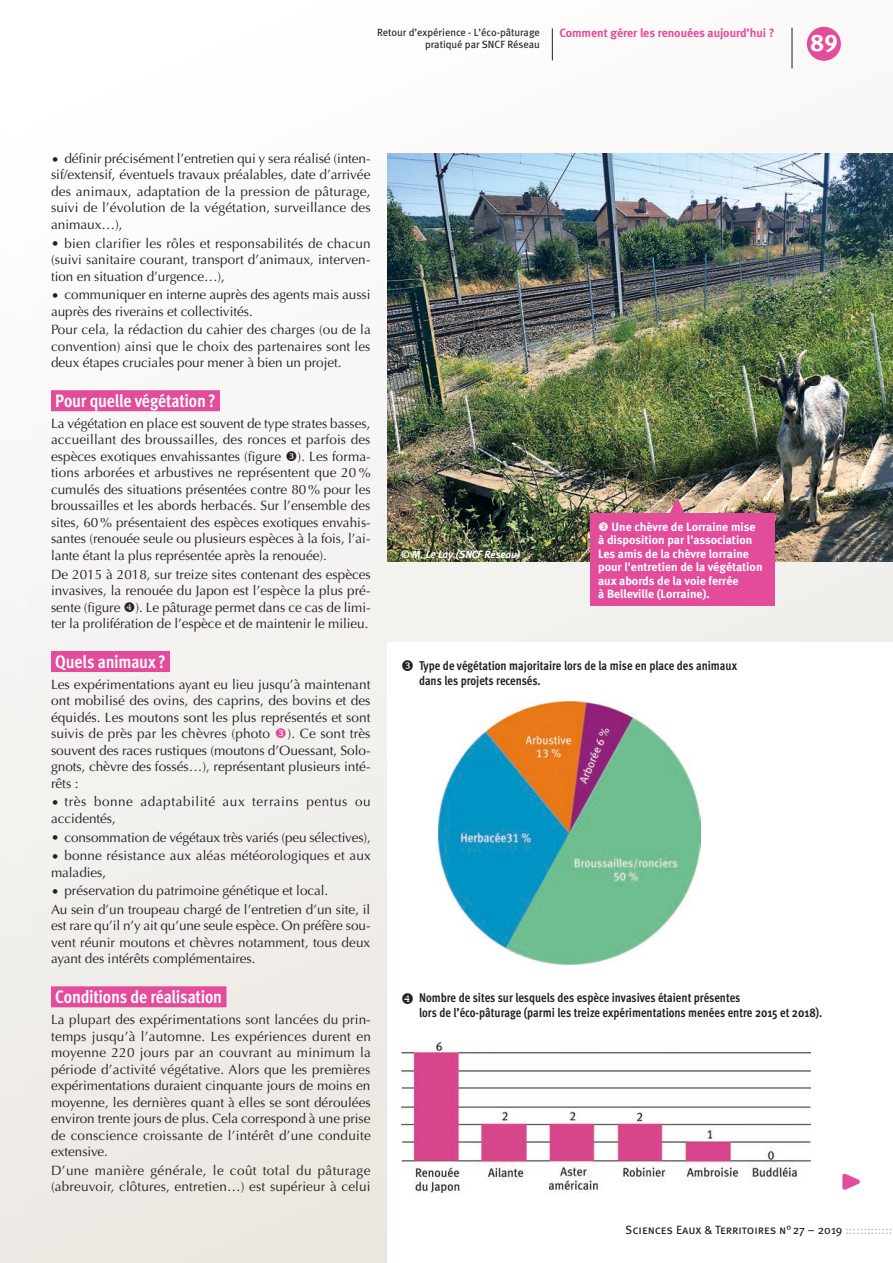
<style>
.page{position:relative;width:893px;height:1263px;background:#fff}
.page>*{position:absolute;margin:0;border:0;box-sizing:border-box;transform-origin:0 0}
.t1{font:24px "Meta Bold Caps Expert";color:#fff}
.t2{font:700 18px "Meta Cond OT";letter-spacing:-.015em;color:#fff}
.t3{font:13.5px/16.5px "Optima";letter-spacing:-.005em;color:#231f20;text-align:justify}
.t4{font:13.5px/16.5px "Optima";letter-spacing:.04em;color:#231f20}
.titre_figure{font:700 12.75px/15px "Meta Cond OT";color:#231f20}
.légende{font:12px/13.5px "Meta Bold LF";color:#fff}
.t5{font:12px "Meta Book Caps";letter-spacing:-.005em;color:#231f20}
.t6{font:700 12px "Meta";color:#e34b9b}
.roulette_article{font:10.5px/12px "Meta Book LF";color:#231f20;text-align:right}
.crédit_photo{font:italic 10.5px "Meta Bold LF";letter-spacing:-.005em;color:#fff}
.s1{color:#bcbdc0}
</style>
<div class="page">
<div style="left:0;top:0;width:893px;height:1263px;background:linear-gradient(to bottom,#fefefe,#ebe8e2)"></div>
<hr style="left:552px;top:28px;width:1px;height:32px;background:#231f20">
<div style="left:388px;top:642px;width:505px;height:621px;background:#fff"></div>
<svg style="left:842px;top:1173px;width:18px;height:17px"></svg>
<div style="left:51px;top:390px;width:169px;height:21px;background:#e34b9b"></div>
<div style="left:51px;top:651px;width:119px;height:21px;background:#e34b9b"></div>
<div style="left:51px;top:986px;width:175px;height:21px;background:#e34b9b"></div>
<img style="left:388px;top:153px;width:505px;height:408px">
<div style="left:590px;top:513px;width:185px;height:92px;background:#e34b9b"></div>
<svg style="left:664px;top:491px;width:25px;height:22px"></svg>
<img style="left:402px;top:1043px;width:409px;height:150px">
<img style="left:438px;top:702px;width:262px;height:262px">
<div style="left:0;top:0;width:27px;height:1263px;background:linear-gradient(to bottom,#fff,#edeae4)"></div>
<div style="left:807px;top:27px;width:34px;height:34px;background:#e34b9b;border-radius:50%"></div>
<hr style="left:792px;top:28px;width:1px;height:40px;background:#231f20">
<svg style="left:286px;top:451px;width:10px;height:10px"></svg>
<svg style="left:125px;top:602px;width:9px;height:10px"></svg>
<svg style="left:276px;top:728px;width:10px;height:10px"></svg>
<p class="roulette_article" style="left:377px;top:26px;width:164px">Retour d’expérience - L’éco-pâturage pratiqué par SNCF Réseau</p>
<p class="t6" style="left:559px;top:26px;width:217px">Comment gérer les renouées aujourd’hui ?</p>
<h1 class="t1" style="left:810px;top:28px;width:29px">89</h1>
<p class="t3" style="left:51px;top:150px;width:321px">• définir précisément l’entretien qui y sera réalisé (inten&shy;sif/extensif, éventuels travaux préalables, date d’arrivée des animaux, adaptation de la pression de pâturage, suivi de l’évolution de la végétation, surveillance des animaux…),</p>
<p class="t3" style="left:51px;top:235px;width:321px">• bien clarifier les rôles et responsabilités de chacun (suivi sanitaire courant, transport d’animaux, interven&shy;tion en situation d’urgence…),</p>
<p class="t3" style="left:51px;top:287px;width:321px">• communiquer en interne auprès des agents mais aussi auprès des riverains et collectivités.</p>
<p class="t3" style="left:51px;top:322px;width:321px">Pour cela, la rédaction du cahier des charges (ou de la convention) ainsi que le choix des partenaires sont les deux étapes cruciales pour mener à bien un projet.</p>
<h1 class="t2" style="left:55px;top:389px;width:162px">Pour quelle végétation?</h1>
<p class="t3" style="left:51px;top:415px;width:321px">La végétation en place est souvent de type strates basses, accueillant des broussailles, des ronces et parfois des espèces exotiques envahissantes (figure ). Les forma&shy;tions arborées et arbustives ne représentent que 20 % cumulés des situations présentées contre 80% pour les broussailles et les abords herbacés. Sur l’ensemble des sites, 60% présentaient des espèces exotiques envahis&shy;santes (renouée seule ou plusieurs espèces à la fois, l’ai&shy;lante étant la plus représentée après la renouée).</p>
<p class="t3" style="left:51px;top:566px;width:321px">De 2015 à 2018, sur treize sites contenant des espèces invasives, la renouée du Japon est l’espèce la plus pré&shy;sente (figure ). Le pâturage permet dans ce cas de limi&shy;ter la prolifération de l’espèce et de maintenir le milieu.</p>
<h1 class="t2" style="left:55px;top:650px;width:112px">Quels animaux ?</h1>
<p class="t3" style="left:51px;top:676px;width:321px">Les expérimentations ayant eu lieu jusqu’à maintenant ont mobilisé des ovins, des caprins, des bovins et des équidés. Les moutons sont les plus représentés et sont suivis de près par les chèvres (photo</p>
<p class="t3" style="left:51px;top:726px;width:321px;text-indent:236px">). Ce sont très souvent des races rustiques (moutons d’Ouessant, Solo&shy;gnots, chèvre des fossés…), représentant plusieurs inté&shy;rêts :</p>
<p class="t4" style="left:51px;top:794px;width:321px">• très bonne adaptabilité aux terrains pentus ou accidentés,</p>
<p class="t3" style="left:51px;top:829px;width:321px">• consommation de végétaux très variés (peu sélectives),</p>
<p class="t3" style="left:51px;top:847px;width:321px">• bonne résistance aux aléas météorologiques et aux maladies,</p>
<p class="t3" style="left:51px;top:883px;width:279px">• préservation du patrimoine génétique et local.</p>
<p class="t3" style="left:51px;top:901px;width:321px">Au sein d’un troupeau chargé de l’entretien d’un site, il est rare qu’il n’y ait qu’une seule espèce. On préfère sou&shy;vent réunir moutons et chèvres notamment, tous deux ayant des intérêts complémentaires.</p>
<h1 class="t2" style="left:55px;top:985px;width:168px">Conditions de réalisation</h1>
<p class="t3" style="left:51px;top:1011px;width:321px">La plupart des expérimentations sont lancées du prin&shy;temps jusqu’à l’automne. Les expériences durent en moyenne 220 jours par an couvrant au minimum la période d’activité végétative. Alors que les premières expérimentations duraient cinquante jours de moins en moyenne, les dernières quant à elles se sont déroulées environ trente jours de plus. Cela correspond à une prise de conscience croissante de l’intérêt d’une conduite extensive.</p>
<p class="t3" style="left:51px;top:1162px;width:321px">D’une manière générale, le coût total du pâturage (abreuvoir, clôtures, entretien…) est supérieur à celui</p>
<p class="crédit_photo" style="left:401px;top:548px;width:121px">© M. Le Lay (SNCF Réseau)</p>
<p class="légende" style="left:598px;top:520px;width:166px;text-indent:13px">Une chèvre de Lorraine mise à disposition par l'association<br>Les amis de la chèvre lorraine pour l'entretien de la végétation aux abords de la voie ferrée<br>à Belleville (Lorraine).</p>
<p class="titre_figure" style="left:419px;top:658px;width:320px">Type de végétation majoritaire lors de la mise en place des animaux dans les projets recensés.</p>
<p class="titre_figure" style="left:419px;top:991px;width:405px">Nombre de sites sur lesquels des espèce invasives étaient présentes<br>lors de l’éco-pâturage (parmi les treize expérimentations menées entre 2015 et 2018).</p>
<p class="t5" style="left:625px;top:1223px;width:269px">Sciences Eaux &amp; Territoires n°27 – 2019 <span class="s1">:::::::::::::</span></p>
</div>
